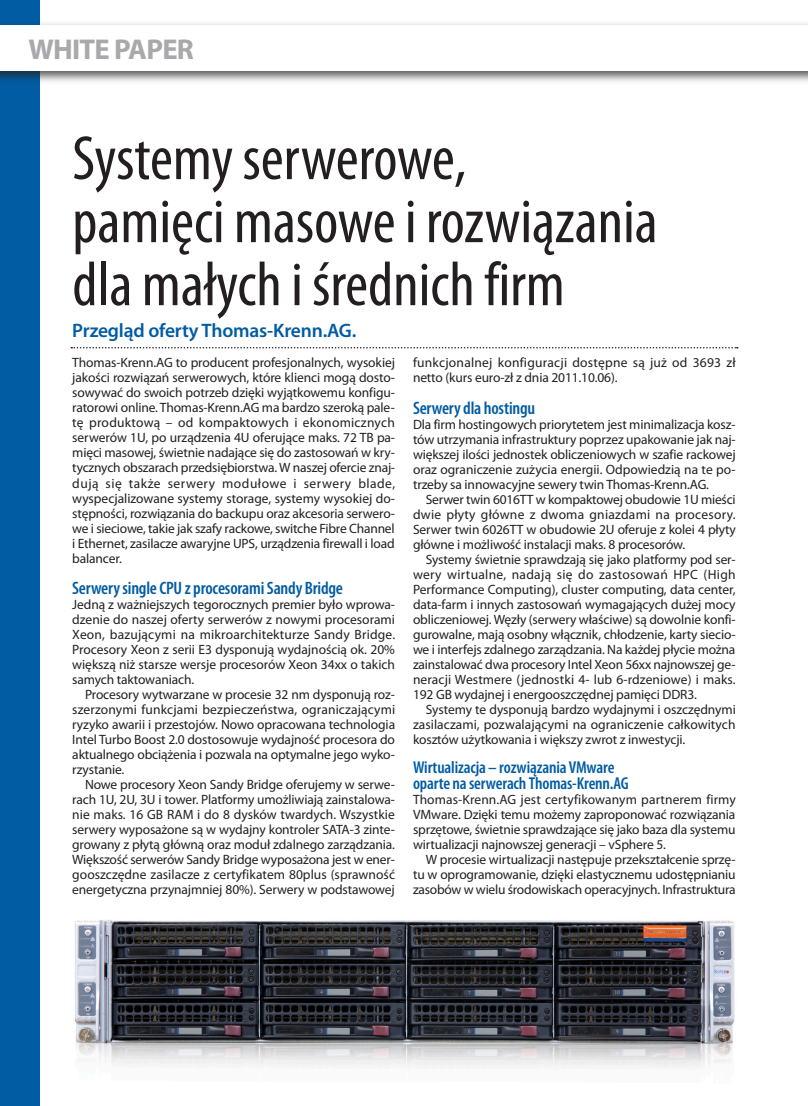
<style>
.page{position:relative;width:808px;height:1106px;background:#fff}
.page>*{position:absolute;margin:0;border:0;box-sizing:border-box;transform-origin:0 0}
.whitepaper_tyt{font:condensed 63px/63px "Myriad Pro";color:#231f20}
.t1{font:700 28.65px "Myriad Pro";letter-spacing:-.025em;color:#a8a9ad}
.whitepaper_lead{font:600 19.5px "Myriad Pro";letter-spacing:-.01em;color:#015ca3}
.whitepaper_srodtyt{font:600 condensed 18px "Myriad Pro";letter-spacing:-.01em;color:#015ca3}
.whitepaper_srodtyt-2{font:600 condensed 17.25px/16.5px "Myriad Pro";letter-spacing:-.01em;color:#015ca3}
.whitepaper_txt_9{font:13.5px/15px "Myriad Pro";letter-spacing:-.01em;color:#231f20;text-align:justify}
.whitepaper_txt_9-2{font:13.5px/15px "Myriad Pro";letter-spacing:.02em;color:#231f20}
</style>
<div class="page">
<div style="left:0;top:0;width:39px;height:1106px;background:#015ca3"></div>
<div style="left:0;top:21px;width:808px;height:64px;background:#231f20;opacity:.75"></div>
<div style="left:0;top:26px;width:808px;height:45px;background:#fff"></div>
<img style="left:75px;top:919px;width:660px;height:151px">
<svg style="left:71px;top:347px;width:667px;height:1px"></svg>
<p class="t1" style="left:28px;top:30px;width:167px">WHITE PAPER</p>
<p class="whitepaper_tyt" style="left:72px;top:126px;width:587px">Systemy serwerowe,<br>pamięci masowe i rozwiązania dla małych i średnich firm</p>
<p class="whitepaper_lead" style="left:72px;top:317px;width:285px">Przegląd oferty Thomas-Krenn.AG.</p>
<p class="whitepaper_txt_9" style="left:72px;top:355px;width:324px">Thomas-Krenn.AG to producent profesjonalnych, wysokiej jakości rozwiązań serwerowych, które klienci mogą dosto&shy;sowywać do swoich potrzeb dzięki wyjątkowemu konfigu&shy;ratorowi online. Thomas-Krenn.AG ma bardzo szeroką pale&shy;tę produktową – od kompaktowych i ekonomicznych serwerów 1U, po urządzenia 4U oferujące maks. 72 TB pa&shy;mięci masowej, świetnie nadające się do zastosowań w kry&shy;tycznych obszarach przedsiębiorstwa. W naszej ofercie znaj&shy;dują się także serwery modułowe i serwery blade, wyspecjalizowane systemy storage, systemy wysokiej do&shy;stępności, rozwiązania do backupu oraz akcesoria serwero&shy;we i sieciowe, takie jak szafy rackowe, switche Fibre Channel i Ethernet, zasilacze awaryjne UPS, urządzenia firewall i load balancer.</p>
<p class="whitepaper_srodtyt" style="left:72px;top:577px;width:272px">Serwery single CPU z procesorami Sandy Bridge</p>
<p class="whitepaper_txt_9" style="left:72px;top:597px;width:324px">Jedną z ważniejszych tegorocznych premier było wprowa&shy;dzenie do naszej oferty serwerów z nowymi procesorami Xeon, bazującymi na mikroarchitekturze Sandy Bridge.<br>Procesory Xeon z serii E3 dysponują wydajnością ok. 20% większą niż starsze wersje procesorów Xeon 34xx o takich samych taktowaniach.</p>
<p class="whitepaper_txt_9" style="left:72px;top:687px;width:324px;text-indent:13px">Procesory wytwarzane w procesie 32 nm dysponują roz&shy;szerzonymi funkcjami bezpieczeństwa, ograniczającymi ryzyko awarii i przestojów. Nowo opracowana technologia Intel Turbo Boost 2.0 dostosowuje wydajność procesora do aktualnego obciążenia i pozwala na optymalne jego wyko&shy;rzystanie.</p>
<p class="whitepaper_txt_9" style="left:72px;top:777px;width:324px;text-indent:13px">Nowe procesory Xeon Sandy Bridge oferujemy w serwe&shy;rach 1U, 2U, 3U i tower. Platformy umożliwiają zainstalowa&shy;nie maks. 16 GB RAM i do 8 dysków twardych. Wszystkie serwery wyposażone są w wydajny kontroler SATA-3 zinte&shy;growany z płytą główną oraz moduł zdalnego zarządzania.<br>Większość serwerów Sandy Bridge wyposażona jest w ener&shy;gooszczędne zasilacze z certyfikatem 80plus (sprawność energetyczna przynajmniej 80%). Serwery w podstawowej</p>
<p class="whitepaper_txt_9-2" style="left:413px;top:355px;width:324px">funkcjonalnej konfiguracji dostępne są już od 3693 zł netto (kurs euro-zł z dnia 2011.10.06).</p>
<p class="whitepaper_srodtyt" style="left:413px;top:397px;width:124px">Serwery dla hostingu</p>
<p class="whitepaper_txt_9" style="left:413px;top:417px;width:324px">Dla firm hostingowych priorytetem jest minimalizacja kosz&shy;tów utrzymania infrastruktury poprzez upakowanie jak naj&shy;większej ilości jednostek obliczeniowych w szafie rackowej oraz ograniczenie zużycia energii. Odpowiedzią na te po&shy;trzeby sa innowacyjne sewery twin Thomas-Krenn.AG.</p>
<p class="whitepaper_txt_9" style="left:413px;top:492px;width:324px;text-indent:13px">Serwer twin 6016TT w kompaktowej obudowie 1U mieści dwie płyty główne z dwoma gniazdami na procesory.<br>Serwer twin 6026TT w obudowie 2U oferuje z kolei 4 płyty główne i możliwość instalacji maks. 8 procesorów.</p>
<p class="whitepaper_txt_9" style="left:413px;top:552px;width:324px;text-indent:13px">Systemy świetnie sprawdzają się jako platformy pod ser&shy;wery wirtualne, nadają się do zastosowań HPC (High Performance Computing), cluster computing, data center, data-farm i innych zastosowań wymagających dużej mocy obliczeniowej. Węzły (serwery właściwe) są dowolnie konfi&shy;gurowalne, mają osobny włącznik, chłodzenie, karty siecio&shy;we i interfejs zdalnego zarządzania. Na każdej płycie można zainstalować dwa procesory Intel Xeon 56xx najnowszej ge&shy;neracji Westmere (jednostki 4- lub 6-rdzeniowe) i maks.<br>192 GB wydajnej i energooszczędnej pamięci DDR3.</p>
<p class="whitepaper_txt_9" style="left:413px;top:702px;width:324px;text-indent:13px">Systemy te dysponują bardzo wydajnymi i oszczędnymi zasilaczami, pozwalającymi na ograniczenie całkowitych kosztów użytkowania i większy zwrot z inwestycji.</p>
<p class="whitepaper_srodtyt-2" style="left:413px;top:758px;width:217px">Wirtualizacja – rozwiązania VMware oparte na serwerach Thomas-Krenn.AG</p>
<p class="whitepaper_txt_9" style="left:413px;top:792px;width:324px">Thomas-Krenn.AG jest certyfikowanym partnerem firmy VMware. Dzięki temu możemy zaproponować rozwiązania sprzętowe, świetnie sprawdzające się jako baza dla systemu wirtualizacji najnowszej generacji – vSphere 5.</p>
<p class="whitepaper_txt_9" style="left:413px;top:852px;width:324px;text-indent:13px">W procesie wirtualizacji następuje przekształcenie sprzę&shy;tu w oprogramowanie, dzięki elastycznemu udostępnianiu zasobów w wielu środowiskach operacyjnych. Infrastruktura</p>
</div>
